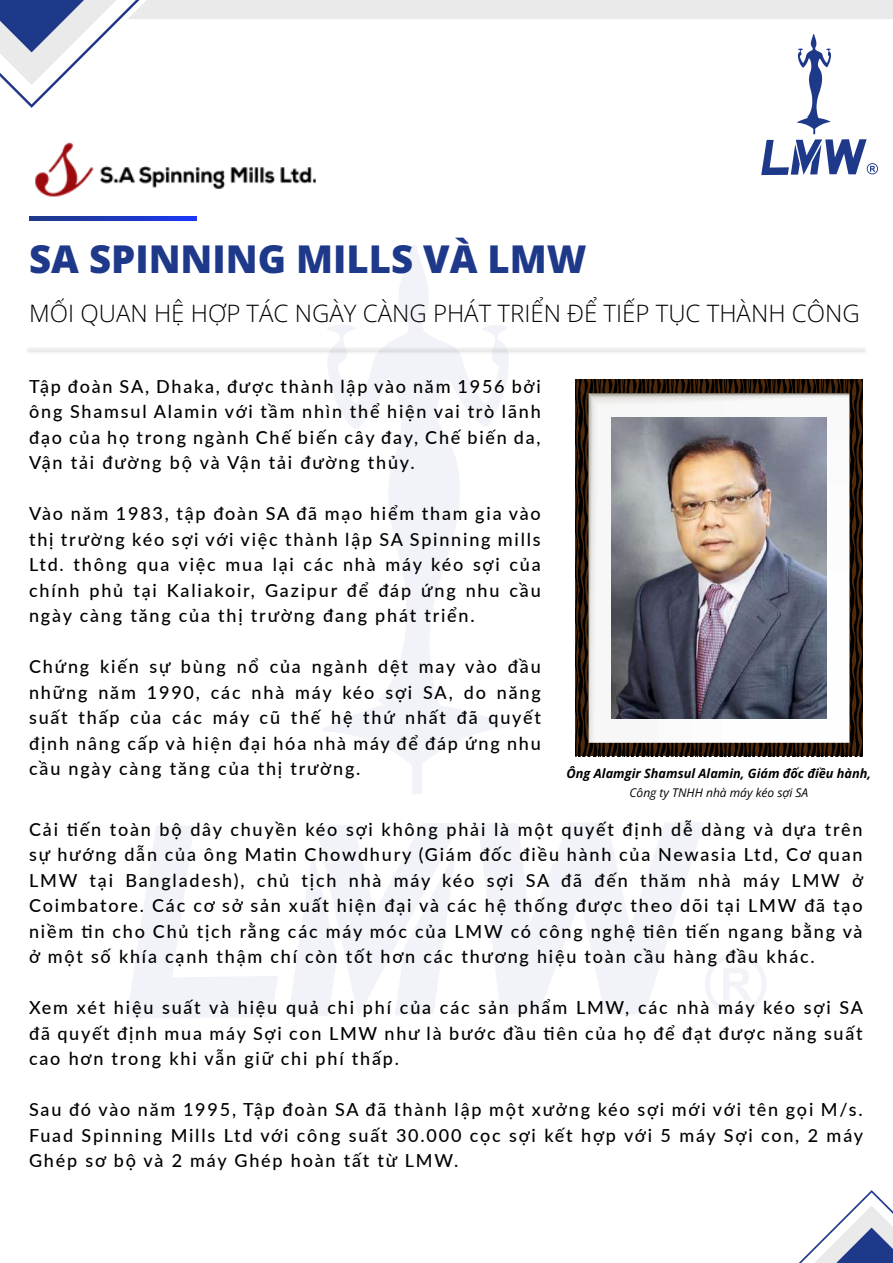
<style>
.page{position:relative;width:893px;height:1263px;background:#fff}
.page>*{position:absolute;margin:0;border:0;box-sizing:border-box;transform-origin:0 0}
.t1{font:800 38.25px "Open Sans";color:#1e398a}
.t2{font:300 24px "Open Sans";color:#000}
.t3{font:500 18px/25.5px "Lato";letter-spacing:.1em;color:#000;text-align:justify}
.t4{font:italic 700 12.75px "Open Sans";color:#000}
.t5{font:italic 12px "Open Sans";color:#000}
</style>
<div class="page">
<svg style="left:323px;top:245px;width:186px;height:549px"></svg>
<svg style="left:127px;top:826px;width:151px;height:192px"></svg>
<svg style="left:478px;top:822px;width:288px;height:193px"></svg>
<svg style="left:289px;top:823px;width:171px;height:193px"></svg>
<img style="left:29px;top:175px;width:287px;height:46px">
<svg style="left:29px;top:217px;width:168px;height:3px"></svg>
<svg style="left:0;top:0;width:893px;height:175px"></svg>
<svg style="left:799px;top:1190px;width:94px;height:73px"></svg>
<svg style="left:575px;top:379px;width:288px;height:377px;background:#251407"></svg>
<svg style="left:588px;top:393px;width:261px;height:350px"></svg>
<img style="left:612px;top:417px;width:214px;height:301px">
<img style="left:27px;top:347px;width:839px;height:6px">
<hr style="left:29px;top:348px;width:835px;height:1px;background:#bab9ba">
<h1 class="t1" style="left:29px;top:230px;width:559px">SA SPINNING MILLS VÀ LMW</h1>
<h2 class="t2" style="left:29px;top:297px;width:832px">MỐI QUAN HỆ HỢP TÁC NGÀY CÀNG PHÁT TRIỂN ĐỂ TIẾP TỤC THÀNH CÔNG</h2>
<p class="t3" style="left:29px;top:373px;width:513px">Tập đoàn SA, Dhaka, được thành lập vào năm 1956 bởi ông Shamsul Alamin với tầm nhìn thể hiện vai trò lãnh đạo của họ trong ngành Chế biến cây đay, Chế biến da, Vận tải đường bộ và Vận tải đường thủy.</p>
<p class="t3" style="left:29px;top:500px;width:513px">Vào năm 1983, tập đoàn SA đã mạo hiểm tham gia vào thị trường kéo sợi với việc thành lập SA Spinning mills Ltd. thông qua việc mua lại các nhà máy kéo sợi của chính phủ tại Kaliakoir, Gazipur để đáp ứng nhu cầu ngày càng tăng của thị trường đang phát triển.</p>
<p class="t3" style="left:29px;top:653px;width:513px">Chứng kiến sự bùng nổ của ngành dệt may vào đầu những năm 1990, các nhà máy kéo sợi SA, do năng suất thấp của các máy cũ thế hệ thứ nhất đã quyết định nâng cấp và hiện đại hóa nhà máy để đáp ứng nhu cầu ngày càng tăng của thị trường.</p>
<p class="t4" style="left:567px;top:764px;width:306px">Ông Alamgir Shamsul Alamin, Giám đốc điều hành,</p>
<p class="t5" style="left:629px;top:784px;width:180px">Công ty TNHH nhà máy kéo sợi SA</p>
<p class="t3" style="left:29px;top:815px;width:835px">Cải tiến toàn bộ dây chuyền kéo sợi không phải là một quyết định dễ dàng và dựa trên sự hướng dẫn của ông Matin Chowdhury (Giám đốc điều hành của Newasia Ltd, Cơ quan LMW tại Bangladesh), chủ tịch nhà máy kéo sợi SA đã đến thăm nhà máy LMW ở Coimbatore. Các cơ sở sản xuất hiện đại và các hệ thống được theo dõi tại LMW đã tạo niềm tin cho Chủ tịch rằng các máy móc của LMW có công nghệ tiên tiến ngang bằng và ở một số khía cạnh thậm chí còn tốt hơn các thương hiệu toàn cầu hàng đầu khác.</p>
<p class="t3" style="left:29px;top:994px;width:836px">Xem xét hiệu suất và hiệu quả chi phí của các sản phẩm LMW, các nhà máy kéo sợi SA đã quyết định mua máy Sợi con LMW như là bước đầu tiên của họ để đạt được năng suất cao hơn trong khi vẫn giữ chi phí thấp.</p>
<p class="t3" style="left:29px;top:1096px;width:836px">Sau đó vào năm 1995, Tập đoàn SA đã thành lập một xưởng kéo sợi mới với tên gọi M/s.<br>Fuad Spinning Mills Ltd với công suất 30.000 cọc sợi kết hợp với 5 máy Sợi con, 2 máy Ghép sơ bộ và 2 máy Ghép hoàn tất từ LMW.</p>
</div>
